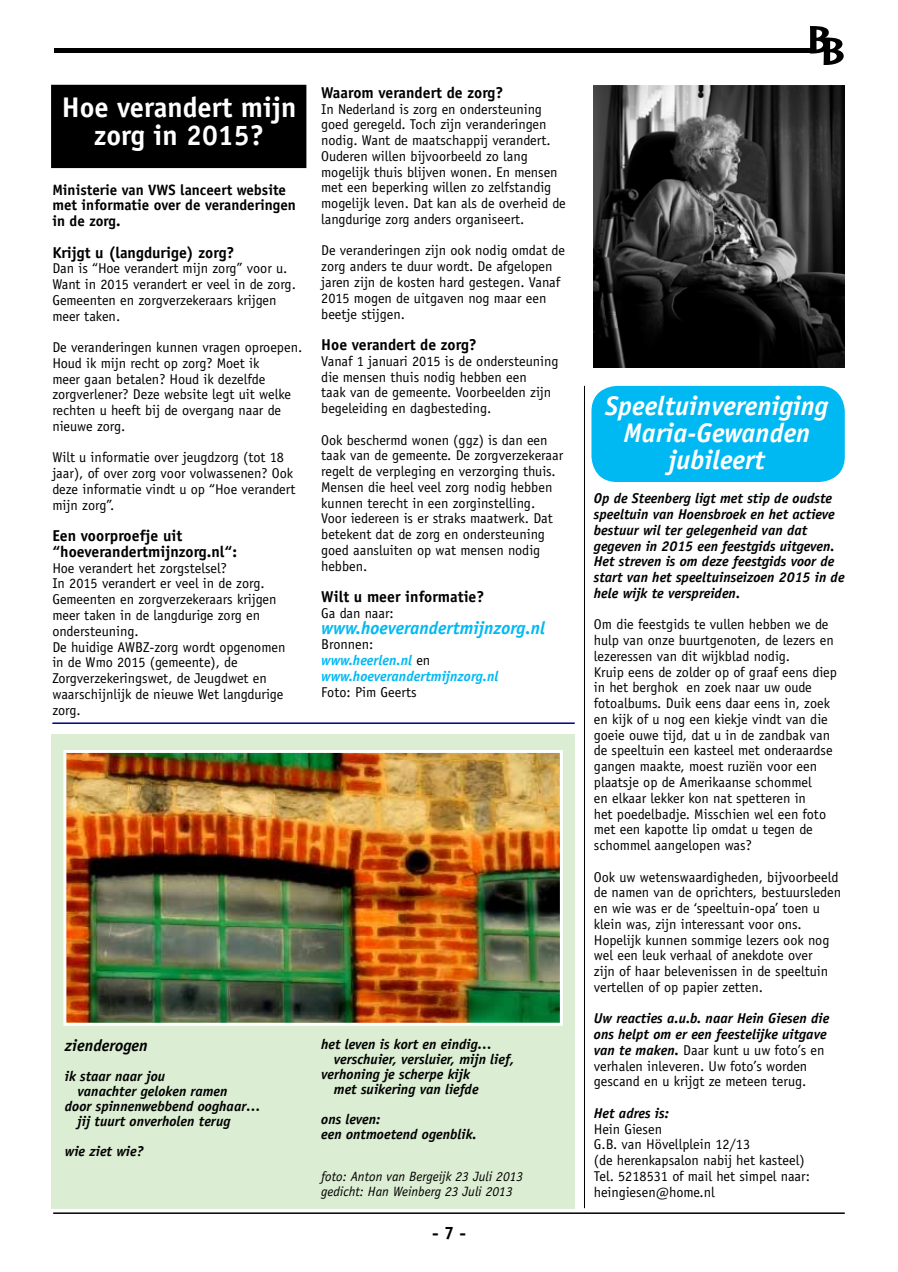
<style>
.page{position:relative;width:898px;height:1272px;background:#fff}
.page>*{position:absolute;margin:0;border:0;box-sizing:border-box;transform-origin:0 0}
.t1{font:700 28.5px/28.5px "Officina Sans";color:#fff;text-align:center}
.t2{font:italic 700 27px/27px "Officina Sans";color:#fff;text-align:center}
.t3{font:italic 700 18px "Officina Sans";color:#00b9f3}
.t4{font:700 18px "Officina Sans";color:#000}
.t5{font:italic 700 16.5px "Officina Sans";color:#000}
.t6{font:700 15.75px/15.8px "Officina Sans";color:#000}
.t7{font:700 15px/15.8px "Officina Sans";color:#000}
.t8{font:14.25px/15.8px "Officina Sans";color:#000}
.t9{font:italic 700 14.25px/15.8px "Officina Sans";color:#000}
.t10{font:italic 700 14.25px/15.8px "Officina Sans";color:#00b9f3}
.t11{font:italic 13.5px/15px "Officina Sans";color:#000}
.s1{font-weight:400;font-style:normal;color:#000}
.s2{font-weight:700;font-style:italic}
</style>
<div class="page">
<hr style="left:53px;top:1212px;width:791px;height:1px;background:#000">
<svg style="left:809px;top:26px;width:34px;height:39px"></svg>
<hr style="left:54px;top:48px;width:759px;height:4px;background:#000">
<div style="left:591px;top:386px;width:253px;height:96px;background:#00b9f3;border-radius:26px"></div>
<div style="left:52px;top:85px;width:253px;height:82px;background:#000"></div>
<div style="left:51px;top:85px;width:255px;height:83px;border:2px solid #000"></div>
<hr style="left:52px;top:722px;width:522px;height:2px;background:#000080">
<div style="left:51px;top:733px;width:523px;height:475px;background:#dbedd2"></div>
<img style="left:593px;top:85px;width:251px;height:283px">
<img style="left:67px;top:754px;width:491px;height:267px">
<div style="left:63px;top:750px;width:499px;height:275px;border:3px solid #fff"></div>
<hr style="left:584px;top:386px;width:1px;height:822px;background:#000">
<h1 class="t1" style="left:62px;top:92px;width:236px">Hoe verandert mijn zorg in 2015?</h1>
<p class="t7" style="left:52px;top:181px;width:245px">Ministerie van VWS lanceert website met informatie over de veranderingen in de zorg.</p>
<p class="t6" style="left:52px;top:244px;width:183px">Krijgt u (langdurige) zorg?</p>
<p class="t8" style="left:52px;top:261px;width:245px">Dan is “Hoe verandert mijn zorg” voor u.<br>Want in 2015 verandert er veel in de zorg.<br>Gemeenten en zorgverzekeraars krijgen meer taken.</p>
<p class="t8" style="left:52px;top:339px;width:251px">De veranderingen kunnen vragen oproepen.<br>Houd ik mijn recht op zorg? Moet ik<br>meer gaan betalen? Houd ik dezelfde zorgverlener? Deze website legt uit welke rechten u heeft bij de overgang naar de nieuwe zorg.</p>
<p class="t8" style="left:52px;top:449px;width:244px">Wilt u informatie over jeugdzorg (tot 18 jaar), of over zorg voor volwassenen? Ook deze informatie vindt u op “Hoe verandert mijn zorg”.</p>
<p class="t6" style="left:52px;top:528px;width:186px">Een voorproefje uit “hoeverandertmijnzorg.nl“:</p>
<p class="t8" style="left:52px;top:560px;width:234px">Hoe verandert het zorgstelsel?<br>In 2015 verandert er veel in de zorg.<br>Gemeenten en zorgverzekeraars krijgen meer taken in de langdurige zorg en ondersteuning.<br>De huidige AWBZ-zorg wordt opgenomen in de Wmo 2015 (gemeente), de<br>Zorgverzekeringswet, de Jeugdwet en waarschijnlijk de nieuwe Wet langdurige zorg.</p>
<p class="t6" style="left:321px;top:84px;width:184px">Waarom verandert de zorg?</p>
<p class="t8" style="left:321px;top:101px;width:246px">In Nederland is zorg en ondersteuning goed geregeld. Toch zijn veranderingen nodig. Want de maatschappij verandert.<br>Ouderen willen bijvoorbeeld zo lang mogelijk thuis blijven wonen. En mensen met een beperking willen zo zelfstandig mogelijk leven. Dat kan als de overheid de langdurige zorg anders organiseert.</p>
<p class="t8" style="left:321px;top:243px;width:245px">De veranderingen zijn ook nodig omdat de zorg anders te duur wordt. De afgelopen jaren zijn de kosten hard gestegen. Vanaf 2015 mogen de uitgaven nog maar een beetje stijgen.</p>
<p class="t6" style="left:321px;top:336px;width:157px">Hoe verandert de zorg?</p>
<p class="t8" style="left:321px;top:353px;width:239px">Vanaf 1 januari 2015 is de ondersteuning die mensen thuis nodig hebben een<br>taak van de gemeente. Voorbeelden zijn begeleiding en dagbesteding.</p>
<p class="t8" style="left:321px;top:432px;width:243px">Ook beschermd wonen (ggz) is dan een taak van de gemeente. De zorgverzekeraar regelt de verpleging en verzorging thuis.<br>Mensen die heel veel zorg nodig hebben kunnen terecht in een zorginstelling.<br>Voor iedereen is er straks maatwerk. Dat betekent dat de zorg en ondersteuning goed aansluiten op wat mensen nodig hebben.</p>
<p class="t6" style="left:321px;top:588px;width:165px">Wilt u meer informatie?</p>
<p class="t8" style="left:321px;top:605px;width:74px">Ga dan naar:</p>
<p class="t3" style="left:321px;top:616px;width:225px">www.hoeverandertmijnzorg.nl</p>
<p class="t10" style="left:321px;top:636px;width:179px"><span class="s1">Bronnen:<br></span>www.heerlen.nl <span class="s1">en </span>www.hoeverandertmijnzorg.nl</p>
<p class="t8" style="left:321px;top:684px;width:97px">Foto: Pim Geerts</p>
<p class="t5" style="left:65px;top:1035px;width:84px">zienderogen</p>
<p class="t9" style="left:65px;top:1068px;width:102px">ik staar naar jou</p>
<p class="t9" style="left:77px;top:1083px;width:151px">vanachter geloken ramen</p>
<p class="t9" style="left:65px;top:1098px;width:197px">door spinnenwebbend ooghaar…</p>
<p class="t9" style="left:77px;top:1113px;width:154px">jij tuurt onverholen terug</p>
<p class="t9" style="left:65px;top:1143px;width:80px">wie ziet wie?</p>
<p class="t9" style="left:321px;top:1036px;width:172px">het leven is kort en eindig…</p>
<p class="t9" style="left:334px;top:1051px;width:182px">verschuier, versluier, mijn lief,</p>
<p class="t9" style="left:321px;top:1066px;width:150px">verhoning je scherpe kijk</p>
<p class="t9" style="left:334px;top:1081px;width:146px">met suikering van liefde</p>
<p class="t9" style="left:321px;top:1111px;width:157px;line-height:15px">ons leven:<br>een ontmoetend ogenblik.</p>
<p class="t11" style="left:321px;top:1169px;width:203px">foto: Anton van Bergeijk 23 Juli 2013 gedicht: Han Weinberg 23 Juli 2013</p>
<p class="t4" style="left:432px;top:1221px;width:35px">- 7 -</p>
<h2 class="t2" style="left:605px;top:392px;width:225px">Speeltuinvereniging<br>Maria-Gewanden jubileert</h2>
<p class="t9" style="left:593px;top:490px;width:252px">Op de Steenberg ligt met stip de oudste speeltuin van Hoensbroek en het actieve bestuur wil ter gelegenheid van dat gegeven in 2015 een feestgids uitgeven.<br>Het streven is om deze feestgids voor de start van het speeltuinseizoen 2015 in de hele wijk te verspreiden.</p>
<p class="t8" style="left:593px;top:616px;width:244px">Om die feestgids te vullen hebben we de hulp van onze buurtgenoten, de lezers en lezeressen van dit wijkblad nodig.<br>Kruip eens de zolder op of graaf eens diep in het berghok en zoek naar uw oude fotoalbums. Duik eens daar eens in, zoek en kijk of u nog een kiekje vindt van die goeie ouwe tijd, dat u in de zandbak van de speeltuin een kasteel met onderaardse gangen maakte, moest ruziën voor een plaatsje op de Amerikaanse schommel<br>en elkaar lekker kon nat spetteren in<br>het poedelbadje. Misschien wel een foto met een kapotte lip omdat u tegen de schommel aangelopen was?</p>
<p class="t8" style="left:593px;top:868px;width:249px">Ook uw wetenswaardigheden, bijvoorbeeld de namen van de oprichters, bestuursleden en wie was er de ‘speeltuin-opa’ toen u klein was, zijn interessant voor ons.<br>Hopelijk kunnen sommige lezers ook nog wel een leuk verhaal of anekdote over<br>zijn of haar belevenissen in de speeltuin vertellen of op papier zetten.</p>
<p class="t8" style="left:593px;top:1010px;width:237px"><span class="s2">Uw reacties a.u.b. naar Hein Giesen die ons helpt om er een feestelijke uitgave van te maken.</span> Daar kunt u uw foto’s en verhalen inleveren. Uw foto’s worden gescand en u krijgt ze meteen terug.</p>
<p class="t9" style="left:593px;top:1105px;width:76px">Het adres is:</p>
<p class="t8" style="left:593px;top:1120px;width:217px">Hein Giesen<br>G.B. van Hövellplein 12/13<br>(de herenkapsalon nabij het kasteel)<br>Tel. 5218531 of mail het simpel naar: heingiesen@home.nl</p>
</div>
